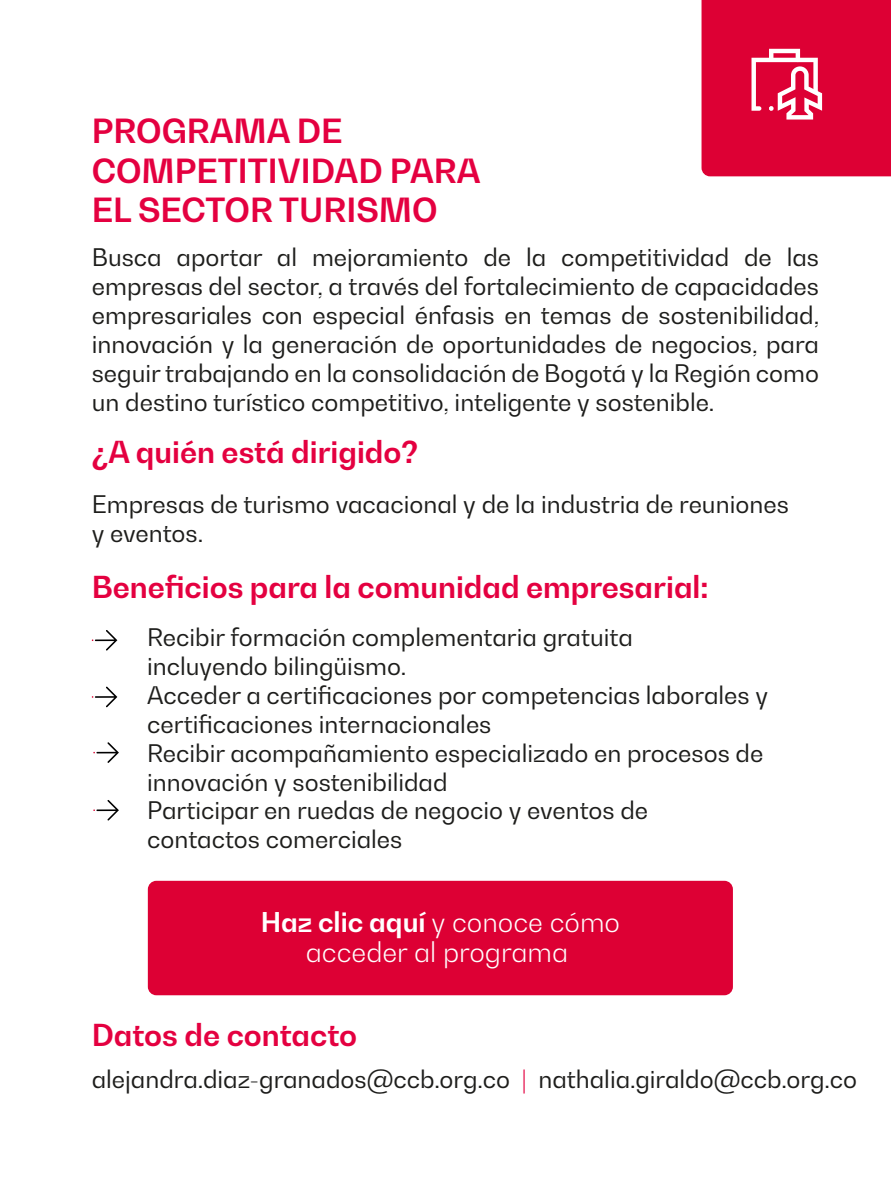
<style>
.page{position:relative;width:891px;height:1191px;background:#fff}
.page>*{position:absolute;margin:0;border:0;box-sizing:border-box;transform-origin:0 0}
.t1{font:700 33px/39.6px "Bw Gradual";color:#e40040}
.t2{font:700 30px "Bw Gradual";color:#e40040}
.t3{font:300 27px/30px "Bw Gradual";color:#fff;text-align:center}
.t4{font:24px/28.8px "Bw Gradual";color:#1d1d1b}
.s1{font-weight:700}
.s2{color:#e40040}
</style>
<div class="page">
<svg style="left:92px;top:630px;width:25px;height:20px"></svg>
<svg style="left:92px;top:686px;width:25px;height:21px"></svg>
<svg style="left:93px;top:742px;width:26px;height:21px"></svg>
<svg style="left:93px;top:800px;width:26px;height:20px"></svg>
<div style="left:148px;top:880px;width:584px;height:115px;background:#dd0034;border-radius:9px"></div>
<div style="left:701px;top:0;width:189px;height:176px;background:#dd0034"></div>
<h1 class="t1" style="left:92px;top:110px;width:390px">PROGRAMA DE<br>COMPETITIVIDAD PARA<br>EL SECTOR TURISMO</h1>
<p class="t4" style="left:92px;top:243px;width:728px;text-align:justify">Busca aportar al mejoramiento de la competitividad de las empresas del sector, a través del fortalecimiento de capacidades empresariales con especial énfasis en temas de sostenibilidad, innovación y la generación de oportunidades de negocios, para seguir trabajando en la consolidación de Bogotá y la Región como un destino turístico competitivo, inteligente y sostenible.</p>
<p class="t2" style="left:92px;top:432px;width:328px">¿A quién está dirigido?</p>
<p class="t4" style="left:92px;top:489px;width:698px">Empresas de turismo vacacional y de la industria de reuniones y eventos.</p>
<p class="t2" style="left:92px;top:567px;width:618px">Beneficios para la comunidad empresarial:</p>
<p class="t4" style="left:147px;top:623px;width:622px">Recibir formación complementaria gratuita<br>incluyendo bilingüismo.<br>Acceder a certificaciones por competencias laborales y certificaciones internacionales<br>Recibir acompañamiento especializado en procesos de innovación y sostenibilidad<br>Participar en ruedas de negocio y eventos de<br>contactos comerciales</p>
<p class="t3" style="left:260px;top:906px;width:361px"><span class="s1">Haz clic aquí</span> y conoce cómo acceder al programa</p>
<p class="t2" style="left:92px;top:1015px;width:267px">Datos de contacto</p>
<p class="t4" style="left:92px;top:1064px;width:766px">alejandra.diaz-granados@ccb.org.co <span class="s2">|</span> nathalia.giraldo@ccb.org.co</p>
</div>
